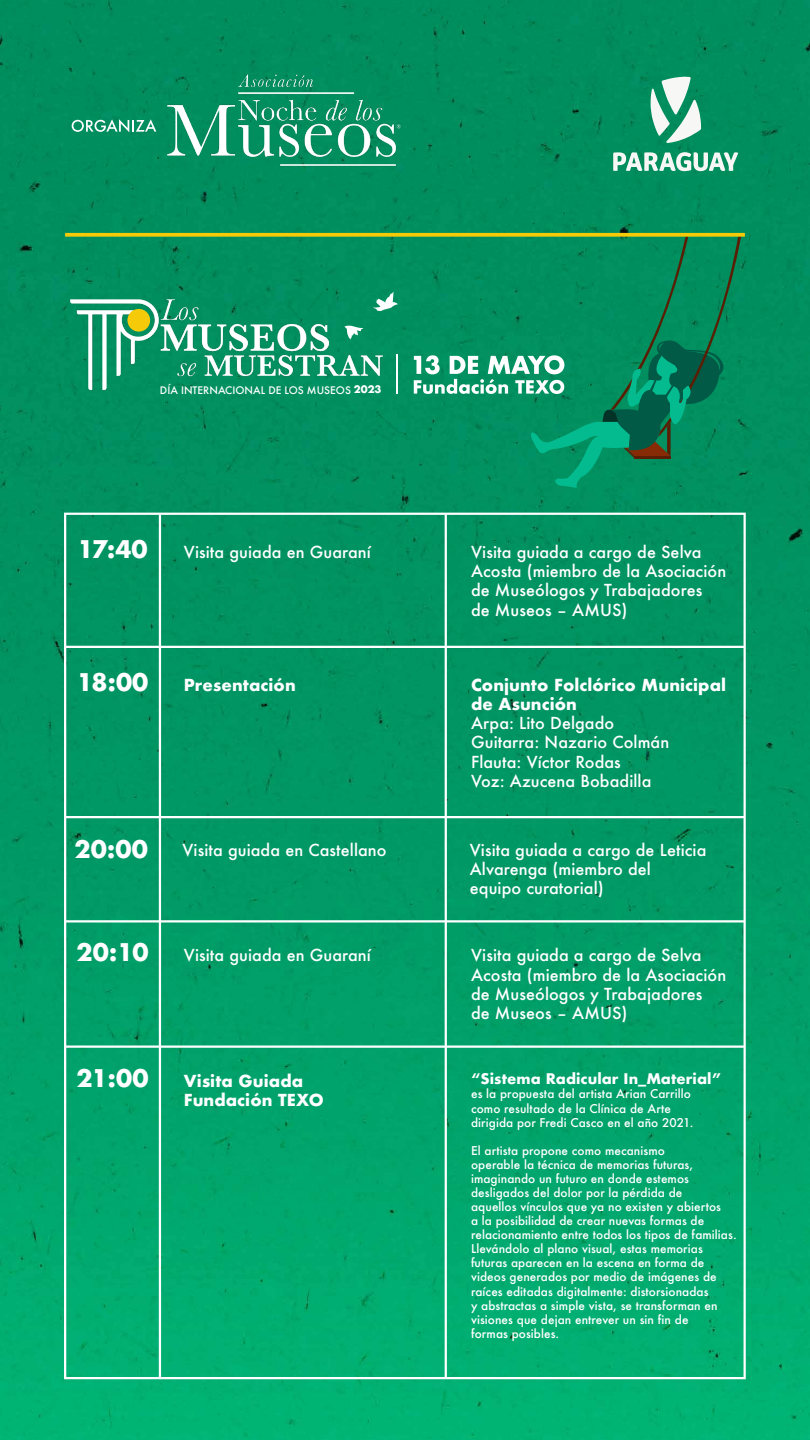
<style>
.page{position:relative;width:810px;height:1440px;background:#fff}
.page>*{position:absolute;margin:0;border:0;box-sizing:border-box;transform-origin:0 0}
.t1{font:700 23.62px "Futura";letter-spacing:.005em;color:#fff}
.t2{font:500 16.12px/19.3px "Futura";letter-spacing:.005em;color:#fff}
.t3{font:700 16.12px/19.3px "Futura";letter-spacing:.005em;color:#fff}
.t4{font:700 14.25px "Futura";letter-spacing:.005em;color:#fff}
.t5{font:500 11.77px/14.1px "Futura";letter-spacing:.005em;color:#fff}
.t6{font:500 10.12px "Futura";color:#fff}
.s1{font-weight:700}
</style>
<div class="page">
<img style="left:0;top:0;width:810px;height:1440px">
<svg style="left:72px;top:119px;width:84px;height:13px"></svg>
<img style="left:163px;top:70px;width:241px;height:99px">
<svg style="left:651px;top:77px;width:50px;height:66px"></svg>
<svg style="left:613px;top:152px;width:125px;height:20px"></svg>
<svg style="left:373px;top:292px;width:25px;height:19px"></svg>
<img style="left:65px;top:294px;width:324px;height:102px">
<div style="left:127px;top:309px;width:23px;height:23px;background:#f5ca09;border-radius:50%"></div>
<hr style="left:397px;top:355px;width:1px;height:35px;background:#fff">
<hr style="left:397px;top:358px;width:1px;height:35px;background:#fff">
<svg style="left:414px;top:237px;width:327px;height:251px;background:#098e62"></svg>
<svg style="left:65px;top:233px;width:680px;height:4px;background:#e0c40f"></svg>
<hr style="left:65px;top:646px;width:680px;height:2px;background:#fff">
<hr style="left:65px;top:816px;width:680px;height:2px;background:#fff">
<hr style="left:65px;top:920px;width:680px;height:2px;background:#fff">
<hr style="left:65px;top:1046px;width:680px;height:2px;background:#fff">
<hr style="left:159px;top:514px;width:2px;height:864px;background:#fff">
<hr style="left:445px;top:514px;width:2px;height:864px;background:#fff">
<p class="t6" style="left:160px;top:383px;width:223px">DÍA INTERNACIONAL DE LOS MUSEOS <span class="s1">2023</span></p>
<h1 class="t1" style="left:77px;top:532px;width:72px">17:40</h1>
<h2 class="t2" style="left:184px;top:542px;width:189px">Visita guiada en Guaraní</h2>
<h2 class="t2" style="left:471px;top:542px;width:257px">Visita guiada a cargo de Selva<br>Acosta (miembro de la Asociación de Museólogos y Trabajadores<br>de Museos – AMUS)</h2>
<h1 class="t1" style="left:77px;top:665px;width:73px">18:00</h1>
<h2 class="t3" style="left:184px;top:675px;width:113px">Presentación</h2>
<h2 class="t3" style="left:471px;top:675px;width:256px">Conjunto Folclórico Municipal de Asunción</h2>
<h2 class="t2" style="left:471px;top:713px;width:200px">Arpa: Lito Delgado<br>Guitarra: Nazario Colmán<br>Flauta: Víctor Rodas<br>Voz: Azucena Bobadilla</h2>
<h1 class="t1" style="left:75px;top:832px;width:75px">20:00</h1>
<h2 class="t2" style="left:182px;top:840px;width:206px">Visita guiada en Castellano</h2>
<h2 class="t2" style="left:470px;top:840px;width:238px">Visita guiada a cargo de Leticia<br>Alvarenga (miembro del equipo curatorial)</h2>
<h1 class="t1" style="left:76px;top:935px;width:74px">20:10</h1>
<h2 class="t2" style="left:184px;top:945px;width:189px">Visita guiada en Guaraní</h2>
<h2 class="t2" style="left:471px;top:945px;width:257px">Visita guiada a cargo de Selva<br>Acosta (miembro de la Asociación de Museólogos y Trabajadores<br>de Museos – AMUS)</h2>
<h1 class="t1" style="left:77px;top:1061px;width:73px">21:00</h1>
<h2 class="t3" style="left:184px;top:1071px;width:141px">Visita Guiada<br>Fundación TEXO</h2>
<p class="t4" style="left:471px;top:1069px;width:252px">“Sistema Radicular In_Material”</p>
<p class="t5" style="left:471px;top:1087px;width:224px">es la propuesta del artista Arian Carrillo como resultado de la Clínica de Arte dirigida por Fredi Casco en el año 2021.</p>
<p class="t5" style="left:471px;top:1143px;width:267px">El artista propone como mecanismo<br>operable la técnica de memorias futuras, imaginando un futuro en donde estemos desligados del dolor por la pérdida de<br>aquellos vínculos que ya no existen y abiertos<br>a la posibilidad de crear nuevas formas de relacionamiento entre todos los tipos de familias.<br>Llevándolo al plano visual, estas memorias futuras aparecen en la escena en forma de videos generados por medio de imágenes de raíces editadas digitalmente: distorsionadas<br>y abstractas a simple vista, se transforman en visiones que dejan entrever un sin fin de<br>formas posibles.</p>
</div>
